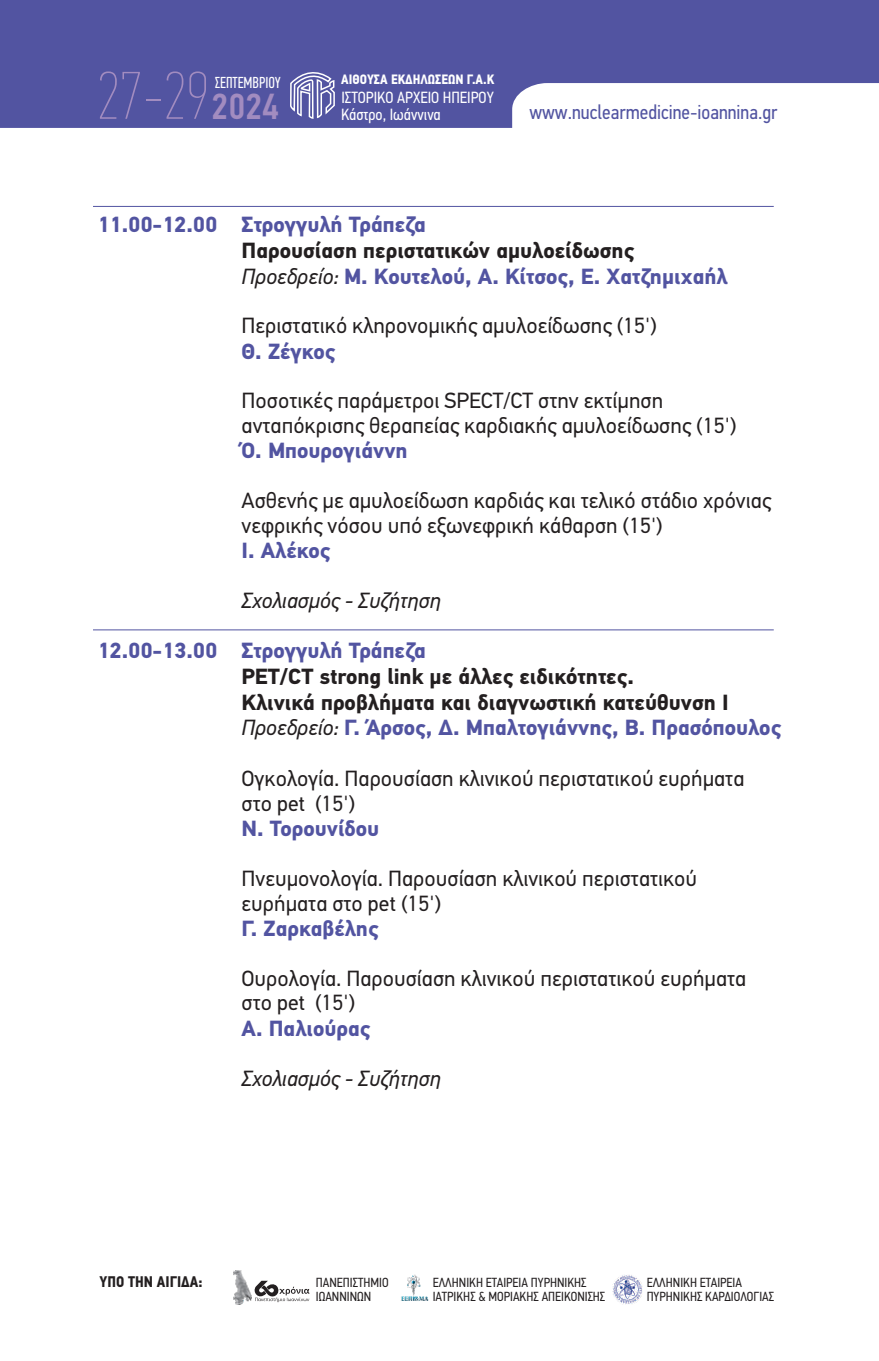
<style>
.page{position:relative;width:879px;height:1361px;background:#fff}
.page>*{position:absolute;margin:0;border:0;box-sizing:border-box;transform-origin:0 0}
.t1{font:67.4px "PF Din Text Comp Pro X Thin";color:#a28cc0}
.t2{font:500 36.4px "PF Din Text Cond Pro";color:#a28cc0}
.t3{font:22px/24.6px "PF Din Text Pro";color:#231f20}
.t4{font:700 22px/25.8px "PF Din Text Pro";color:#231f20}
.t5{font:700 22px "PF Din Text Pro";color:#5254a1}
.t6{font:italic 22px "PF Din Text Pro";color:#231f20}
.t7{font:20.2px "PF Din Text Cond Pro";color:#5254a1}
.t8{font:16.2px/16.6px "PF Din Text Cond Pro";color:#fff}
.t9{font:16px "PF Din Text Comp Pro";color:#fff}
.t10{font:700 15.4px "PF Din Text Cond Pro";color:#231f20}
.t11{font:700 13.6px "PF Din Text Cond Pro";color:#fff}
.t12{font:13.2px/14.6px "PF Din Text Cond Pro";color:#231f20}
.s1{font-weight:400;font-style:italic}
.s2{color:#5254a1}
</style>
<div class="page">
<svg style="left:0;top:0;width:879px;height:128px;background:#6b6daf"></svg>
<svg style="left:289px;top:0;width:47px;height:120px;background:#6769ac"></svg>
<hr style="left:93px;top:629px;width:681px;height:1px;background:#5254a1">
<hr style="left:93px;top:206px;width:681px;height:1px;background:#5254a1">
<svg style="left:254px;top:1280px;width:55px;height:22px"></svg>
<img style="left:233px;top:1270px;width:18px;height:34px">
<img style="left:612px;top:1275px;width:30px;height:29px">
<img style="left:401px;top:1274px;width:27px;height:27px">
<h1 class="t1" style="left:97px;top:68px;width:114px">27-29</h1>
<p class="t9" style="left:215px;top:76px;width:67px">ΣΕΠΤΕΜΒΡΙΟΥ</p>
<h2 class="t2" style="left:211px;top:91px;width:69px">2024</h2>
<p class="t11" style="left:341px;top:74px;width:155px">ΑΙΘΟΥΣΑ ΕΚΔΗΛΩΣΕΩΝ Γ.Α.Κ</p>
<p class="t8" style="left:341px;top:91px;width:154px">ΙΣΤΟΡΙΚO ΑΡΧΕIΟ ΗΠΕΙΡΟΥ<br>Κάστρο, Iωάννινα</p>
<p class="t7" style="left:529px;top:103px;width:250px">www.nuclearmedicine-ioannina.gr</p>
<p class="t5" style="left:98px;top:215px;width:330px">11.00-12.00 Στρογγυλή Τράπεζα</p>
<p class="t4" style="left:242px;top:239px;width:487px">Παρουσίαση περιστατικών αµυλοείδωσης<br><span class="s1">Προεδρείο:</span> <span class="s2">Μ. Κουτελού, Α. Κίτσος, Ε. Χατζηµιχαήλ</span></p>
<p class="t3" style="left:242px;top:315px;width:417px">Περιστατικό κληρονοµικής αµυλοείδωσης (15')</p>
<p class="t5" style="left:242px;top:342px;width:95px">Θ. Ζέγκος</p>
<p class="t3" style="left:242px;top:390px;width:496px">Ποσοτικές παράµετροι SPECT/CT στην εκτίµηση ανταπόκρισης θεραπείας καρδιακής αµυλοείδωσης (15')</p>
<p class="t5" style="left:242px;top:442px;width:168px">Ό. Μπουρογιάννη</p>
<p class="t3" style="left:242px;top:490px;width:531px">Ασθενής µε αµυλοείδωση καρδιάς και τελικό στάδιο χρόνιας νεφρικής νόσου υπό εξωνεφρική κάθαρση (15')</p>
<p class="t5" style="left:242px;top:541px;width:90px">Ι. Αλέκος</p>
<p class="t6" style="left:242px;top:591px;width:201px">Σχολιασµός - Συζήτηση</p>
<p class="t5" style="left:98px;top:641px;width:330px">12.00-13.00 Στρογγυλή Τράπεζα</p>
<p class="t4" style="left:242px;top:665px;width:541px">PET/CT strong link µε άλλες ειδικότητες.<br>Κλινικά προβλήµατα και διαγνωστική κατεύθυνση I<br><span class="s1">Προεδρείο:</span> <span class="s2">Γ. Άρσος, Δ. Μπαλτογιάννης, Β. Πρασόπουλος</span></p>
<p class="t3" style="left:241px;top:768px;width:504px">Ογκολογία. Παρουσίαση κλινικού περιστατικού ευρήµατα στο pet (15')</p>
<p class="t5" style="left:241px;top:820px;width:139px">Ν. Τορουνίδου</p>
<p class="t3" style="left:241px;top:868px;width:457px">Πνευµονολογία. Παρουσίαση κλινικού περιστατικού ευρήµατα στο pet (15')</p>
<p class="t5" style="left:241px;top:919px;width:139px">Γ. Ζαρκαβέλης</p>
<p class="t3" style="left:241px;top:968px;width:506px">Ουρολογία. Παρουσίαση κλινικού περιστατικού ευρήµατα στο pet (15')</p>
<p class="t5" style="left:241px;top:1019px;width:130px">Α. Παλιούρας</p>
<p class="t6" style="left:241px;top:1069px;width:201px">Σχολιασµός - Συζήτηση</p>
<p class="t10" style="left:99px;top:1275px;width:104px">ΥΠΟ ΤΗΝ ΑΙΓΙΔΑ:</p>
<p class="t12" style="left:316px;top:1276px;width:74px">ΠΑΝΕΠΙΣΤΗΜΙΟ<br>ΙΩΑΝΝΙΝΩΝ</p>
<p class="t12" style="left:433px;top:1276px;width:174px">ΕΛΛΗΝΙΚH ΕΤΑΙΡΕIΑ ΠΥΡΗΝΙΚHΣ<br>ΙΑΤΡΙΚHΣ &amp; ΜΟΡΙΑΚΗΣ ΑΠΕΙΚΟΝΙΣΗΣ</p>
<p class="t12" style="left:647px;top:1276px;width:129px">ΕΛΛΗΝΙΚH ΕΤΑΙΡΕIΑ<br>ΠΥΡΗΝΙΚHΣ KAΡΔΙΟΛΟΓΙΑΣ</p>
</div>
